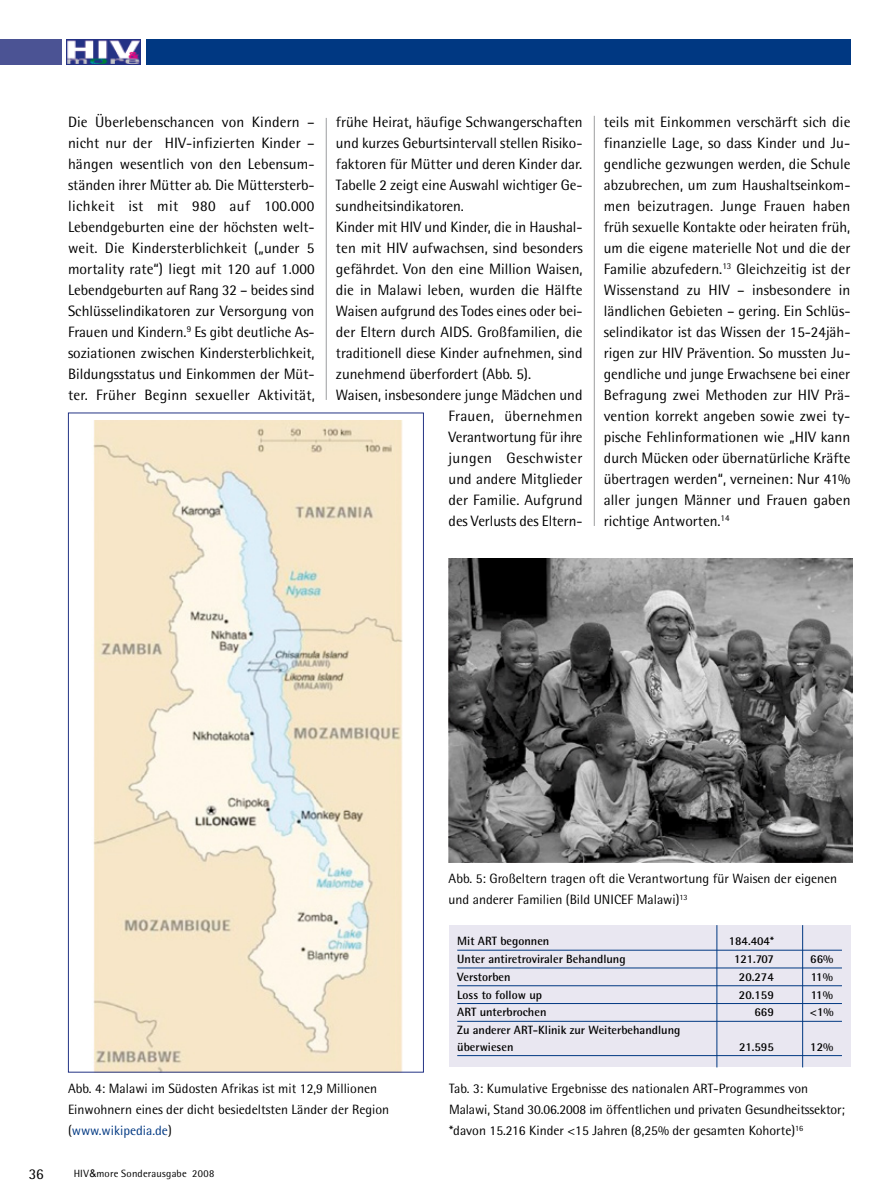
<style>
.page{position:relative;width:893px;height:1191px;background:#fff}
.page>*{position:absolute;margin:0;border:0;box-sizing:border-box;transform-origin:0 0}
.t1{font:15px/21px "Rotis Semi Sans";color:#000;text-align:justify}
.t2{font:15px "Rotis Semi Sans";letter-spacing:.025em;color:#000}
.t3{font:13.5px/21px "Rotis Semi Sans";color:#000}
.t4{font:700 12px/16.5px "Rotis Semi Sans";color:#000}
.t5{font:10.5px "Rotis Semi Sans";letter-spacing:.015em;color:#000}
.s1{color:#003882}
.s2{font-family:"Arial"}
</style>
<div class="page">
<div style="left:146px;top:39px;width:704px;height:25px;background:#003882"></div>
<div style="left:0;top:39px;width:62px;height:25px;background:#4b5394"></div>
<img style="left:66px;top:39px;width:75px;height:25px">
<img style="left:93px;top:421px;width:310px;height:649px">
<img style="left:449px;top:558px;width:404px;height:304px">
<div style="left:449px;top:925px;width:401px;height:141px;background:#e9e7f1"></div>
<hr style="left:457px;top:949px;width:385px;height:1px;background:#003882">
<hr style="left:457px;top:967px;width:385px;height:1px;background:#003882">
<hr style="left:457px;top:985px;width:385px;height:1px;background:#003882">
<hr style="left:457px;top:1003px;width:385px;height:1px;background:#003882">
<hr style="left:457px;top:1021px;width:385px;height:1px;background:#003882">
<hr style="left:457px;top:1055px;width:385px;height:1px;background:#003882">
<hr style="left:802px;top:925px;width:1px;height:142px;background:#003882">
<hr style="left:716px;top:925px;width:1px;height:142px;background:#003882">
<hr style="left:326px;top:118px;width:1px;height:282px;background:#9c9d9f">
<hr style="left:594px;top:116px;width:1px;height:410px;background:#9c9d9f">
<p class="t1" style="left:68px;top:111px;width:248px">Die Überlebenschancen von Kindern – nicht nur der HIV-infizierten Kinder – hängen wesentlich von den Lebensum&shy;ständen ihrer Mütter ab. Die Müttersterb&shy;lichkeit ist mit 980 auf 100.000<br>Lebendgeburten eine der höchsten welt&shy;weit. Die Kindersterblichkeit („under 5 mortality rate“) liegt mit 120 auf 1.000<br>Lebendgeburten auf Rang 32 – beides sind Schlüsselindikatoren zur Versorgung von Frauen und Kindern.<sup>9</sup> Es gibt deutliche As&shy;soziationen zwischen Kindersterblichkeit, Bildungsstatus und Einkommen der Müt&shy;ter. Früher Beginn sexueller Aktivität,</p>
<p class="t1" style="left:604px;top:111px;width:248px">teils mit Einkommen verschärft sich die finanzielle Lage, so dass Kinder und Ju&shy;gendliche gezwungen werden, die Schule abzubrechen, um zum Haushaltseinkom&shy;men beizutragen. Junge Frauen haben früh sexuelle Kontakte oder heiraten früh, um die eigene materielle Not und die der Familie abzufedern.<sup>13</sup> Gleichzeitig ist der Wissenstand zu HIV – insbesondere in ländlichen Gebieten – gering. Ein Schlüs&shy;selindikator ist das Wissen der 15-24jäh&shy;rigen zur HIV Prävention. So mussten Ju&shy;gendliche und junge Erwachsene bei einer Befragung zwei Methoden zur HIV Prä&shy;vention korrekt angeben sowie zwei ty&shy;pische Fehlinformationen wie „HIV kann durch Mücken oder übernatürliche Kräfte übertragen werden“, verneinen: Nur 41% aller jungen Männer und Frauen gaben richtige Antworten.<sup>14</sup></p>
<p class="t1" style="left:336px;top:111px;width:248px">frühe Heirat, häufige Schwangerschaften</p>
<p class="t1" style="left:336px;top:132px;width:248px">und kurzes Geburtsintervall stellen Risiko-</p>
<p class="t1" style="left:336px;top:153px;width:248px">faktoren für Mütter und deren Kinder dar.</p>
<p class="t1" style="left:336px;top:174px;width:248px">Tabelle 2 zeigt eine Auswahl wichtiger Ge-</p>
<p class="t1" style="left:336px;top:195px;width:130px">sundheitsindikatoren.</p>
<p class="t1" style="left:336px;top:216px;width:248px">Kinder mit HIV und Kinder, die in Haushal-</p>
<p class="t1" style="left:336px;top:237px;width:248px">ten mit HIV aufwachsen, sind besonders</p>
<p class="t1" style="left:336px;top:258px;width:248px">gefährdet. Von den eine Million Waisen,</p>
<p class="t1" style="left:336px;top:279px;width:248px">die in Malawi leben, wurden die Hälfte</p>
<p class="t1" style="left:336px;top:300px;width:248px">Waisen aufgrund des Todes eines oder bei-</p>
<p class="t1" style="left:336px;top:321px;width:248px">der Eltern durch AIDS. Großfamilien, die</p>
<p class="t1" style="left:336px;top:342px;width:248px">traditionell diese Kinder aufnehmen, sind</p>
<p class="t1" style="left:336px;top:363px;width:197px">zunehmend überfordert (Abb. 5).</p>
<p class="t1" style="left:336px;top:384px;width:248px">Waisen, insbesondere junge Mädchen und</p>
<p class="t1" style="left:449px;top:405px;width:135px">Frauen, übernehmen</p>
<p class="t1" style="left:449px;top:426px;width:135px">Verantwortung für ihre</p>
<p class="t2" style="left:449px;top:449px;width:135px">jungen Geschwister</p>
<p class="t1" style="left:449px;top:468px;width:135px">und andere Mitglieder</p>
<p class="t1" style="left:449px;top:489px;width:135px">der Familie. Aufgrund</p>
<p class="t1" style="left:449px;top:510px;width:135px">des Verlusts des Eltern-</p>
<p class="t3" style="left:449px;top:868px;width:390px">Abb. 5: Großeltern tragen oft die Verantwortung für Waisen der eigenen und anderer Familien (Bild UNICEF Malawi)<sup>13</sup></p>
<p class="t3" style="left:68px;top:1078px;width:323px">Abb. 4: Malawi im Südosten Afrikas ist mit 12,9 Millionen<br>Einwohnern eines der dicht besiedeltsten Länder der Region (<span class="s1">www.wikipedia.de</span>)</p>
<p class="t1" style="left:29px;top:1163px;width:16px">36</p>
<p class="t5" style="left:74px;top:1167px;width:142px">HIV<span class="s2">&amp;</span>more Sonderausgabe 2008</p>
<p class="t4" style="left:457px;top:932px;width:94px">Mit ART begonnen</p>
<p class="t4" style="left:729px;top:932px;width:47px">184.404*</p>
<p class="t4" style="left:457px;top:950px;width:170px">Unter antiretroviraler Behandlung</p>
<p class="t4" style="left:734px;top:950px;width:41px">121.707</p>
<p class="t4" style="left:810px;top:950px;width:25px">66%</p>
<p class="t4" style="left:457px;top:968px;width:55px">Verstorben</p>
<p class="t4" style="left:739px;top:968px;width:36px">20.274</p>
<p class="t4" style="left:811px;top:968px;width:24px">11%</p>
<p class="t4" style="left:457px;top:986px;width:86px">Loss to follow up</p>
<p class="t4" style="left:739px;top:986px;width:36px">20.159</p>
<p class="t4" style="left:811px;top:986px;width:24px">11%</p>
<p class="t4" style="left:457px;top:1004px;width:91px">ART unterbrochen</p>
<p class="t4" style="left:754px;top:1004px;width:21px">669</p>
<p class="t4" style="left:810px;top:1004px;width:25px">&lt;1%</p>
<p class="t4" style="left:457px;top:1021px;width:225px">Zu anderer ART-Klinik zur Weiterbehandlung überwiesen</p>
<p class="t4" style="left:739px;top:1038px;width:36px">21.595</p>
<p class="t4" style="left:810px;top:1038px;width:25px">12%</p>
<p class="t3" style="left:449px;top:1078px;width:398px">Tab. 3: Kumulative Ergebnisse des nationalen ART-Programmes von<br>Malawi, Stand 30.06.2008 im öffentlichen und privaten Gesundheitssektor; *davon 15.216 Kinder &lt;15 Jahren (8,25% der gesamten Kohorte)<sup>16</sup></p>
</div>
